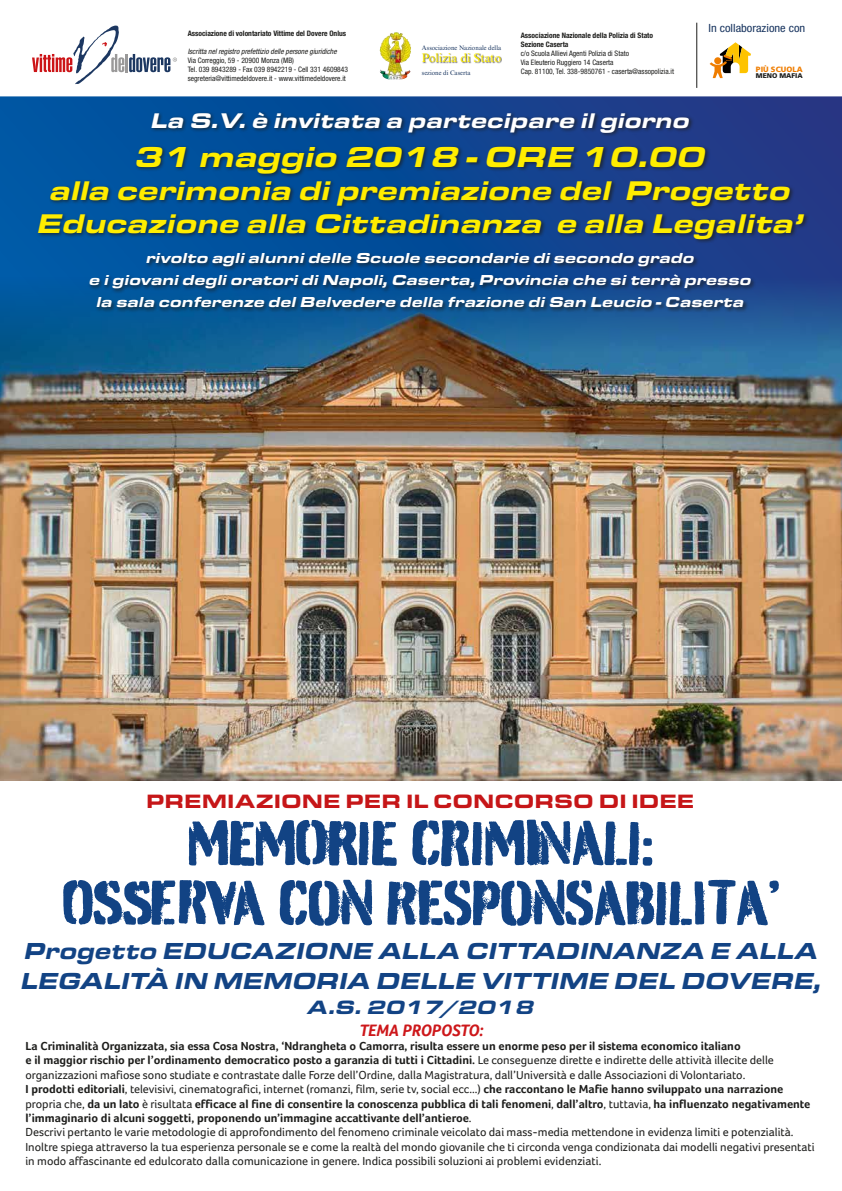
<style>
.page{position:relative;width:842px;height:1191px;background:#fff}
.page>*{position:absolute;margin:0;border:0;box-sizing:border-box;transform-origin:0 0}
.t1{font:63px/60px "Burnaby Stencil";color:#124384;text-align:center}
.t2{font:italic 900 30px "Eurostile Ext";color:#ffed00}
.t3{font:italic 900 28px/33px "Eurostile Ext";color:#ffed00;text-align:center}
.t4{font:italic 900 24px/30px "Eurostile Ext";color:#124384;scale:.94 1}
.t5{font:italic 900 22px "Eurostile Ext";color:#fff}
.t6{font:900 20px "Eurostile Ext";letter-spacing:-.005em;color:#c61618}
.t7{font:italic 900 20px "Eurostile Ext";color:#124384}
.t8{font:italic 700 17px "Foco";letter-spacing:-.005em;color:#cd171a}
.t9{font:italic 900 15px/22px "Eurostile Ext";color:#fff;text-align:center}
.t10{font:12.3px "Times New Roman MT Std";color:#ffed00}
.t11{font:12px/14.4px "Foco";color:#1d1d1b}
.t12{font:condensed 11.3px "Helvetica Neue";color:#1b3761;scale:1.1 1}
.t13{font:900 7.7px "Frutiger";letter-spacing:.01em;color:#ef7d00}
.t14{font:condensed 7.5px/9px "Helvetica Neue";color:#1d1d1b}
.t15{font:700 condensed 7.5px/9px "Helvetica Neue";color:#1d1d1b}
.t16{font:italic condensed 7.5px "Helvetica Neue";color:#1d1d1b}
.t17{font:900 6.8px "Frutiger";color:#1d1d1b}
.t18{font:6.6px "Times New Roman MT Std";color:#1b3761}
.s1{font-weight:700}
</style>
<div class="page">
<img style="left:0;top:363px;width:842px;height:417px">
<svg style="left:0;top:96px;width:842px;height:267px;background:#1c578f"></svg>
<svg style="left:32px;top:26px;width:145px;height:58px"></svg>
<svg style="left:385px;top:32px;width:11px;height:6px"></svg>
<div style="left:422px;top:53px;width:80px;height:11px;background:#1d1d1b;opacity:.75"></div>
<svg style="left:710px;top:42px;width:41px;height:36px"></svg>
<hr style="left:697px;top:23px;width:1px;height:65px;background:#1d1d1b">
<div style="left:37px;top:110px;width:773px;height:203px;background:#1d1d1b;opacity:.75"></div>
<p class="t12" style="left:708px;top:22px;width:89px">In collaborazione con</p>
<p class="t15" style="left:188px;top:29px;width:160px">Associazione di volontariato Vittime del Dovere Onlus</p>
<p class="t16" style="left:188px;top:47px;width:151px">Iscritta nel registro prefettizio delle persone giuridiche</p>
<p class="t14" style="left:188px;top:56px;width:162px">Via Correggio, 59 - 20900 Monza (MB)<br>Tel. 039 8943289 - Fax 039 8942219 - Cell 331 4609843 segreteria@vittimedeldovere.it - www.vittimedeldovere.it</p>
<p class="t15" style="left:521px;top:30px;width:134px">Associazione Nazionale della Polizia di Stato<br>Sezione Caserta</p>
<p class="t14" style="left:521px;top:48px;width:155px">c/o Scuola Allievi Agenti Polizia di Stato<br>Via Eleuterio Ruggiero 14 Caserta<br>Cap. 81100, Tel. 338-9850761 - caserta@assopolizia.it</p>
<h3 class="t5" style="left:151px;top:104px;width:540px">La S.V. è invitata a partecipare il giorno</h3>
<h2 class="t2" style="left:135px;top:134px;width:572px">31 maggio 2018 - ORE 10.00</h2>
<h3 class="t3" style="left:37px;top:172px;width:767px">alla cerimonia di premiazione del Progetto<br>Educazione alla Cittadinanza e alla Legalita’</h3>
<p class="t9" style="left:89px;top:246px;width:663px">rivolto agli alunni delle Scuole secondarie di secondo grado<br>e i giovani degli oratori di Napoli, Caserta, Provincia che si terrà presso la sala conferenze del Belvedere della frazione di San Leucio - Caserta</p>
<p class="t18" style="left:422px;top:44px;width:81px">Associazione Nazionale della</p>
<p class="t18" style="left:422px;top:69px;width:50px">sezione di Caserta</p>
<p class="t10" style="left:422px;top:51px;width:81px">Polizia di Stato</p>
<p class="t13" style="left:756px;top:65px;width:48px">PIÙ SCUOLA</p>
<p class="t17" style="left:756px;top:71px;width:48px">MENO MAFIA</p>
<h3 class="t6" style="left:146px;top:786px;width:550px">PREMIAZIONE PER IL CONCORSO DI IDEE</h3>
<h1 class="t1" style="left:62px;top:814px;width:719px">MEMORIE CRIMINALI:<br>OSSERVA CON RESPONSABILITA’</h1>
<h3 class="t4" style="left:21px;top:933px;width:853px">Progetto EDUCAZIONE ALLA CITTADINANZA E ALLA<br>LEGALITÀ IN MEMORIA DELLE VITTIME DEL DOVERE,</h3>
<h3 class="t7" style="left:308px;top:991px;width:228px">A.S. 2017/2018</h3>
<h3 class="t8" style="left:359px;top:1019px;width:126px">TEMA PROPOSTO:</h3>
<p class="t11" style="left:25px;top:1038px;width:791px"><span class="s1">La Criminalità Organizzata, sia essa Cosa Nostra, ‘Ndrangheta o Camorra, risulta essere un enorme peso per il sistema economico italiano<br>e il maggior rischio per l’ordinamento democratico posto a garanzia di tutti i Cittadini.</span> Le conseguenze dirette e indirette delle attività illecite delle organizzazioni mafiose sono studiate e contrastate dalle Forze dell’Ordine, dalla Magistratura, dall’Università e dalle Associazioni di Volontariato.<br><span class="s1">I prodotti editoriali</span>, televisivi, cinematografici, internet (romanzi, film, serie tv, social ecc...) <span class="s1">che raccontano le Mafie hanno sviluppato una narrazione </span>propria che, <span class="s1">da un lato</span> è risultata <span class="s1">efficace al fine di consentire la conoscenza pubblica di tali fenomeni</span>, <span class="s1">dall’altro</span>, tuttavia, <span class="s1">ha influenzato negativamente l’immaginario di alcuni soggetti, proponendo un’immagine accattivante dell’antieroe</span>.<br>Descrivi pertanto le varie metodologie di approfondimento del fenomeno criminale veicolato dai mass-media mettendone in evidenza limiti e potenzialità.<br>Inoltre spiega attraverso la tua esperienza personale se e come la realtà del mondo giovanile che ti circonda venga condizionata dai modelli negativi presentati in modo affascinante ed edulcorato dalla comunicazione in genere. Indica possibili soluzioni ai problemi evidenziati.</p>
</div>
